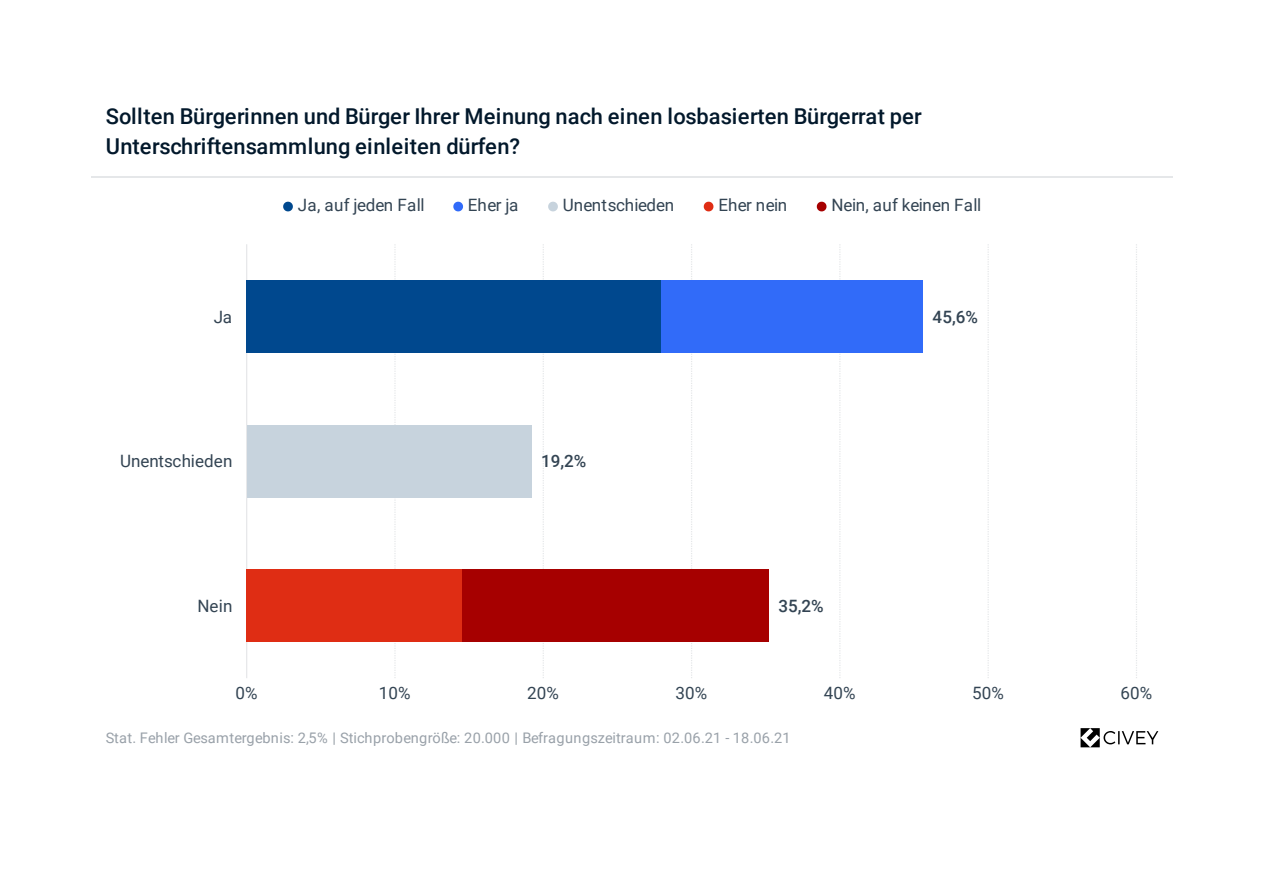
<style>
.page{position:relative;width:1263px;height:893px;background:#fff}
.page>*{position:absolute;margin:0;border:0;box-sizing:border-box;transform-origin:0 0}
.t1{font:500 21.9px/30.5px "Roboto";color:#02182b}
.t2{font:16.95px "Roboto";letter-spacing:.005em;color:#334453}
.t3{font:500 16.95px "Roboto";color:#334453}
.t4{font:16.95px "Roboto";letter-spacing:-.015em;color:#334453}
.t5{font:14.55px "Roboto";letter-spacing:.01em;color:#99a1a9}
</style>
<div class="page">
<hr style="left:91px;top:176px;width:1082px;height:1px;background:#e5e7e9">
<svg style="left:283px;top:202px;width:10px;height:9px"></svg>
<svg style="left:453px;top:202px;width:10px;height:9px"></svg>
<svg style="left:548px;top:202px;width:10px;height:9px"></svg>
<svg style="left:704px;top:202px;width:9px;height:9px"></svg>
<svg style="left:817px;top:202px;width:9px;height:9px"></svg>
<hr style="left:246px;top:244px;width:1px;height:434px;background:#e5e7e9">
<svg style="left:394px;top:244px;width:2px;height:434px"></svg>
<svg style="left:543px;top:244px;width:1px;height:434px"></svg>
<svg style="left:691px;top:244px;width:1px;height:434px"></svg>
<svg style="left:839px;top:244px;width:1px;height:434px"></svg>
<svg style="left:987px;top:244px;width:2px;height:434px"></svg>
<svg style="left:1136px;top:244px;width:1px;height:434px"></svg>
<div style="left:247px;top:280px;width:415px;height:73px;background:#00488e"></div>
<div style="left:662px;top:280px;width:261px;height:73px;background:#316bf9"></div>
<div style="left:247px;top:425px;width:284px;height:72px;background:#c7d3dd"></div>
<div style="left:247px;top:570px;width:215px;height:72px;background:#df2d14"></div>
<div style="left:462px;top:570px;width:307px;height:72px;background:#a60000"></div>
<svg style="left:1080px;top:728px;width:78px;height:19px"></svg>
<p class="t1" style="left:106px;top:100px;width:818px">Sollten Bürgerinnen und Bürger Ihrer Meinung nach einen losbasierten Bürgerrat per<br>Unterschriftensammlung einleiten dürfen?</p>
<p class="t2" style="left:298px;top:194px;width:128px">Ja, auf jeden Fall</p>
<p class="t2" style="left:468px;top:194px;width:52px">Eher ja</p>
<p class="t2" style="left:563px;top:194px;width:113px">Unentschieden</p>
<p class="t4" style="left:718px;top:194px;width:70px">Eher nein</p>
<p class="t2" style="left:831px;top:194px;width:151px">Nein, auf keinen Fall</p>
<p class="t2" style="left:214px;top:305px;width:20px">Ja</p>
<p class="t3" style="left:933px;top:305px;width:47px">45,6%</p>
<p class="t2" style="left:120px;top:449px;width:114px">Unentschieden</p>
<p class="t3" style="left:541px;top:449px;width:47px">19,2%</p>
<p class="t2" style="left:197px;top:594px;width:36px">Nein</p>
<p class="t3" style="left:778px;top:594px;width:47px">35,2%</p>
<p class="t2" style="left:235px;top:681px;width:24px">0%</p>
<p class="t2" style="left:379px;top:681px;width:33px">10%</p>
<p class="t2" style="left:527px;top:681px;width:33px">20%</p>
<p class="t2" style="left:675px;top:681px;width:33px">30%</p>
<p class="t2" style="left:824px;top:681px;width:33px">40%</p>
<p class="t2" style="left:972px;top:681px;width:33px">50%</p>
<p class="t2" style="left:1120px;top:681px;width:33px">60%</p>
<p class="t5" style="left:106px;top:727px;width:686px">Stat. Fehler Gesamtergebnis: 2,5% | Stichprobengröße: 20.000 | Befragungszeitraum: 02.06.21 - 18.06.21</p>
</div>
